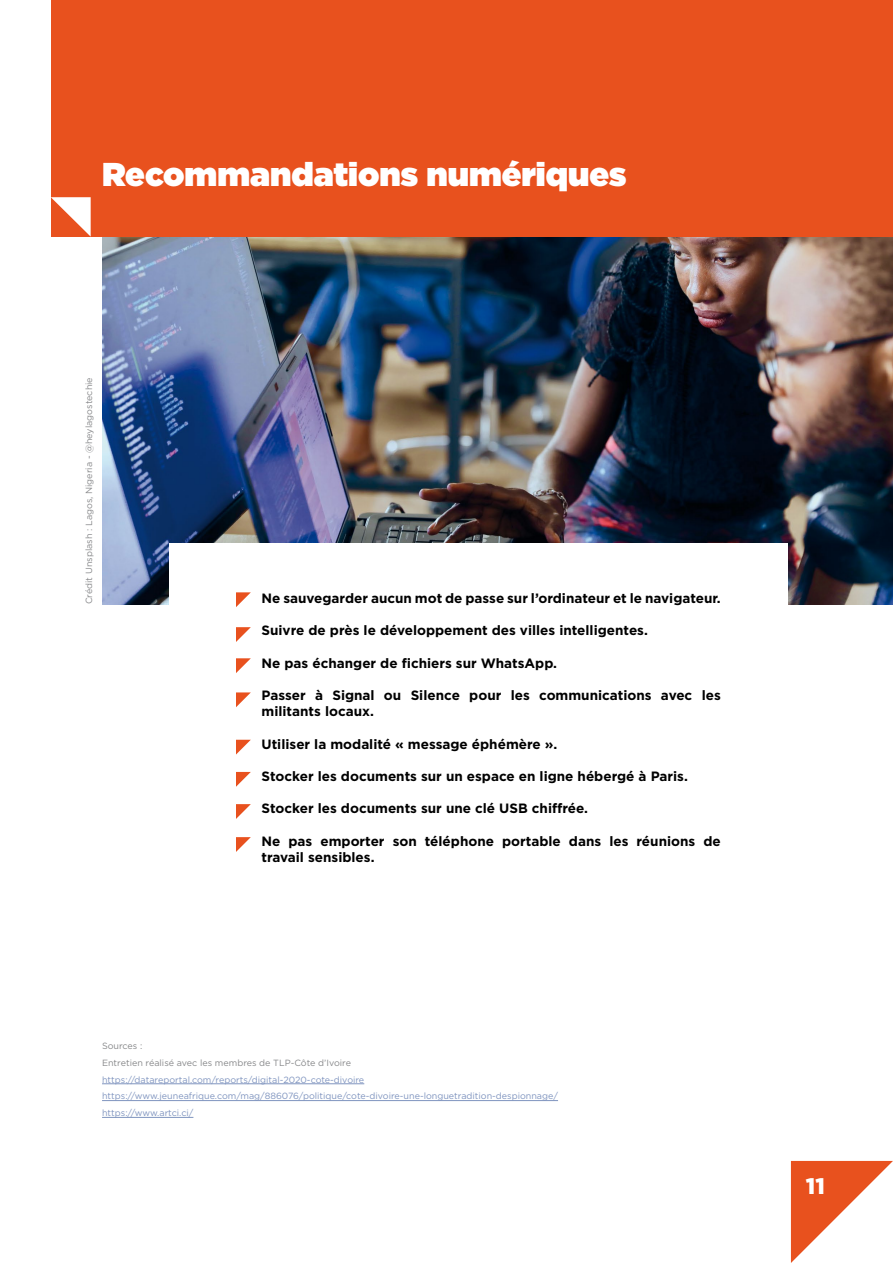
<style>
.page{position:relative;width:893px;height:1263px;background:#fff}
.page>*{position:absolute;margin:0;border:0;box-sizing:border-box;transform-origin:0 0}
.t1{font:900 33px "Gotham";color:#fff}
.t2{font:900 22.5px "Gotham";color:#fff}
.t3{font:700 13.5px/16.2px "Gotham";color:#000}
.t4{font:9px/16.8px "Gotham";color:#7f94bf}
.t5{font:9px/16.8px "Gotham";color:#87888a}
</style>
<div class="page">
<svg style="left:791px;top:1161px;width:102px;height:102px"></svg>
<img style="left:102px;top:237px;width:791px;height:367px">
<div style="left:51px;top:0;width:842px;height:237px;background:#e8511e"></div>
<svg style="left:51px;top:197px;width:40px;height:40px"></svg>
<div style="left:169px;top:543px;width:619px;height:241px;background:#fff"></div>
<svg style="left:236px;top:592px;width:15px;height:15px"></svg>
<svg style="left:236px;top:627px;width:15px;height:15px"></svg>
<svg style="left:236px;top:692px;width:15px;height:15px"></svg>
<svg style="left:236px;top:658px;width:15px;height:15px"></svg>
<svg style="left:236px;top:740px;width:15px;height:14px"></svg>
<svg style="left:236px;top:772px;width:15px;height:15px"></svg>
<svg style="left:236px;top:804px;width:15px;height:15px"></svg>
<svg style="left:236px;top:837px;width:15px;height:15px"></svg>
<hr style="left:102px;top:1083px;width:262px;height:1px;background:#7f94bf">
<hr style="left:102px;top:1100px;width:456px;height:1px;background:#7f94bf">
<hr style="left:102px;top:1117px;width:91px;height:1px;background:#7f94bf">
<h1 class="t1" style="left:102px;top:151px;width:526px">Recommandations numériques</h1>
<p class="t5" style="left:80px;top:604px;width:229px;rotate:-90deg">Crédit Unsplash : Lagos, Nigeria - @heylagostechie</p>
<p class="t3" style="left:261px;top:590px;width:461px">Ne sauvegarder aucun mot de passe sur l’ordinateur et le navigateur.</p>
<p class="t3" style="left:261px;top:622px;width:388px">Suivre de près le développement des villes intelligentes.</p>
<p class="t3" style="left:261px;top:655px;width:297px">Ne pas échanger de fichiers sur WhatsApp.</p>
<p class="t3" style="left:261px;top:687px;width:461px">Passer à Signal ou Silence pour les communications avec les militants locaux.</p>
<p class="t3" style="left:261px;top:736px;width:297px">Utiliser la modalité « message éphémère ».</p>
<p class="t3" style="left:261px;top:768px;width:428px">Stocker les documents sur un espace en ligne hébergé à Paris.</p>
<p class="t3" style="left:261px;top:800px;width:328px">Stocker les documents sur une clé USB chiffrée.</p>
<p class="t3" style="left:261px;top:833px;width:461px">Ne pas emporter son téléphone portable dans les réunions de travail sensibles.</p>
<p class="t5" style="left:102px;top:1037px;width:251px">Sources :<br>Entretien réalisé avec les membres de TLP-Côte d’Ivoire</p>
<p class="t4" style="left:102px;top:1071px;width:457px">https://datareportal.com/reports/digital-2020-cote-divoire https://www.jeuneafrique.com/mag/886076/politique/cote-divoire-une-longuetradition-despionnage/ https://www.artci.ci/</p>
<h2 class="t2" style="left:806px;top:1170px;width:20px">11</h2>
</div>
